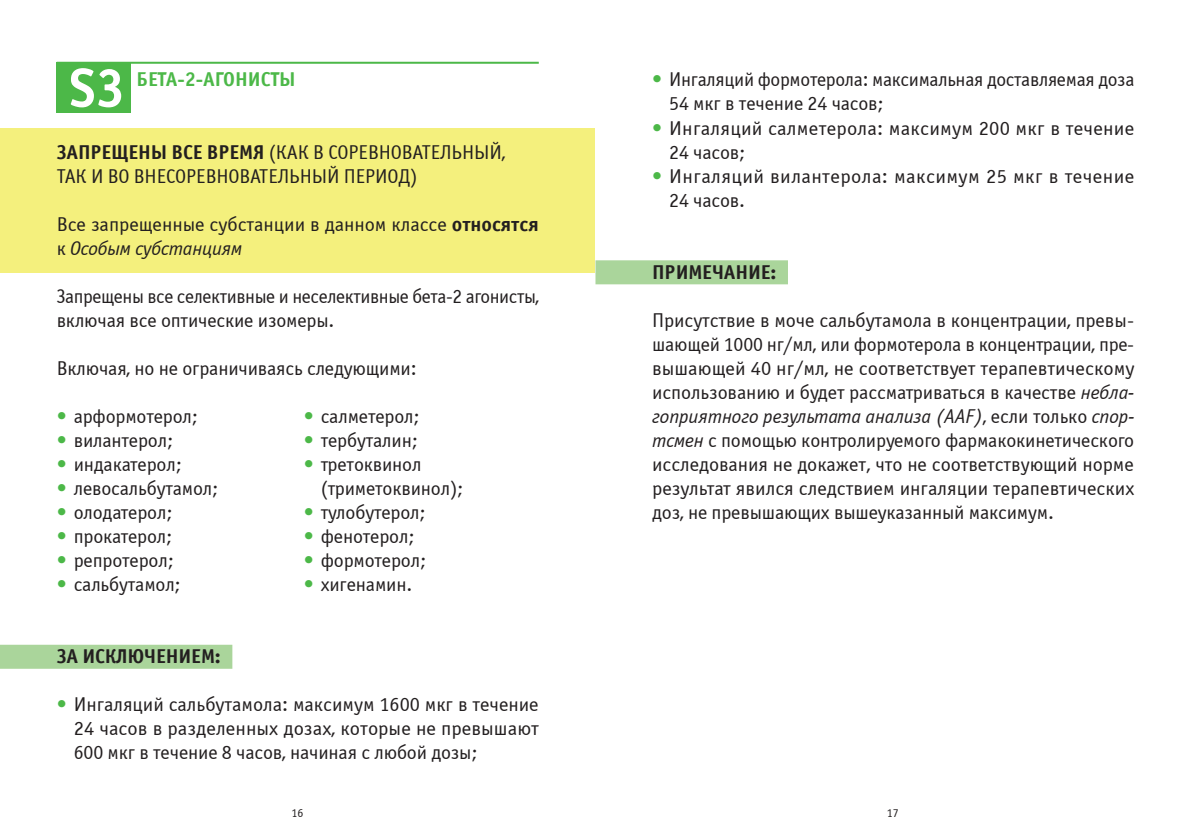
<style>
.page{position:relative;width:1191px;height:840px;background:#fff}
.page>*{position:absolute;margin:0;border:0;box-sizing:border-box;transform-origin:0 0}
.S0{font:700 54.6px "Officina Sans Win C";color:#fff}
.t1{font:20px/24px "Officina Sans Win C";letter-spacing:-.01em;color:#231f20}
.t2{font:20px/24px "Officina Sans Win C";letter-spacing:.01em;color:#231f20}
.t3{font:20px/24px "Officina Sans Win C";letter-spacing:.02em;color:#231f20}
._1__Анаболич_стероиды{font:700 20px "Officina Sans Win C";letter-spacing:-.01em;color:#231f20}
.S0-2{font:700 20px "Officina Sans Win C";color:#4cb848}
.t4{font:12px "Officina Sans Win C";color:#231f20}
.s1{font-weight:700}
.s2{font-style:italic}
.s3{color:#4cb848}
</style>
<div class="page">
<div style="left:0;top:128px;width:594px;height:144px;background:#f4f07d"></div>
<div style="left:57px;top:62px;width:74px;height:50px;background:#4cb848"></div>
<hr style="left:57px;top:62px;width:482px;height:2px;background:#4cb848">
<div style="left:0;top:644px;width:232px;height:24px;background:#aad59b"></div>
<div style="left:595px;top:260px;width:193px;height:24px;background:#aad59b"></div>
<p class="S0" style="left:69px;top:57px;width:58px">S3</p>
<p class="S0-2" style="left:136px;top:68px;width:161px">БЕТА-2-АГОНИСТЫ</p>
<p class="t1" style="left:57px;top:140px;width:450px"><span class="s1">ЗАПРЕЩЕНЫ ВСЕ ВРЕМЯ</span> (КАК В СОРЕВНОВАТЕЛЬНЫЙ,<br>ТАК И ВО ВНЕСОРЕВНОВАТЕЛЬНЫЙ ПЕРИОД)</p>
<p class="t1" style="left:57px;top:212px;width:483px">Все запрещенные субстанции в данном классе <span class="s1">относятся </span>к <span class="s2">Особым субстанциям</span></p>
<p class="t1" style="left:57px;top:284px;width:484px">Запрещены все селективные и неселективные бета-2 агонисты, включая все оптические изомеры.</p>
<p class="t1" style="left:57px;top:356px;width:361px">Включая, но не ограничиваясь следующими:</p>
<p class="t1" style="left:57px;top:404px;width:143px"><span class="s3">•</span> арформотерол;</p>
<p class="t1" style="left:57px;top:428px;width:118px"><span class="s3">•</span> вилантерол;</p>
<p class="t1" style="left:57px;top:452px;width:127px"><span class="s3">•</span> индакатерол;</p>
<p class="t1" style="left:57px;top:476px;width:163px"><span class="s3">•</span> левосальбутамол;</p>
<p class="t1" style="left:57px;top:500px;width:117px"><span class="s3">•</span> олодатерол;</p>
<p class="t1" style="left:57px;top:524px;width:117px"><span class="s3">•</span> прокатерол;</p>
<p class="t1" style="left:57px;top:548px;width:119px"><span class="s3">•</span> репротерол;</p>
<p class="t1" style="left:57px;top:572px;width:126px"><span class="s3">•</span> сальбутамол;</p>
<p class="t1" style="left:304px;top:404px;width:117px"><span class="s3">•</span> салметерол;</p>
<p class="t1" style="left:304px;top:428px;width:116px"><span class="s3">•</span> тербуталин;</p>
<p class="t1" style="left:321px;top:452px;width:144px;text-indent:-17px"><span class="s3">•</span> третоквинол (триметоквинол);</p>
<p class="t1" style="left:304px;top:500px;width:123px"><span class="s3">•</span> тулобутерол;</p>
<p class="t1" style="left:304px;top:524px;width:112px"><span class="s3">•</span> фенотерол;</p>
<p class="t1" style="left:304px;top:548px;width:124px"><span class="s3">•</span> формотерол;</p>
<p class="t1" style="left:304px;top:572px;width:110px"><span class="s3">•</span> хигенамин.</p>
<p class="_1__Анаболич_стероиды" style="left:57px;top:644px;width:166px">ЗА ИСКЛЮЧЕНИЕМ:</p>
<p class="t1" style="left:74px;top:692px;width:467px;text-align:justify;text-indent:-17px"><span class="s3">•</span> Ингаляций сальбутамола: максимум 1600 мкг в течение 24 часов в разделенных дозах, которые не превышают 600 мкг в течение 8 часов, начиная с любой дозы;</p>
<p class="t1" style="left:669px;top:68px;width:467px;text-indent:-17px"><span class="s3">•</span> Ингаляций формотерола: максимальная доставляемая доза<br>54 мкг в течение 24 часов;</p>
<p class="t2" style="left:669px;top:116px;width:466px;text-indent:-17px"><span class="s3">•</span> Ингаляций салметерола: максимум 200 мкг в течение<br>24 часов;</p>
<p class="t3" style="left:669px;top:164px;width:467px;text-indent:-17px"><span class="s3">•</span> Ингаляций вилантерола: максимум 25 мкг в течение<br>24 часов.</p>
<p class="_1__Анаболич_стероиды" style="left:652px;top:260px;width:126px">ПРИМЕЧАНИЕ:</p>
<p class="t1" style="left:652px;top:308px;width:484px;text-align:justify">Присутствие в моче сальбутамола в концентрации, превы&shy;шающей 1000 нг/мл, или формотерола в концентрации, пре&shy;вышающей 40 нг/мл, не соответствует терапевтическому использованию и будет рассматриваться в качестве <span class="s2">небла&shy;гоприятного результата анализа (AAF)</span>, если только <span class="s2">спор&shy;тсмен</span> с помощью контролируемого фармакокинетического исследования не докажет, что не соответствующий норме результат явился следствием ингаляции терапевтических доз, не превышающих вышеуказанный максимум.</p>
<p class="t4" style="left:291px;top:805px;width:13px">16</p>
<p class="t4" style="left:887px;top:805px;width:13px">17</p>
</div>
